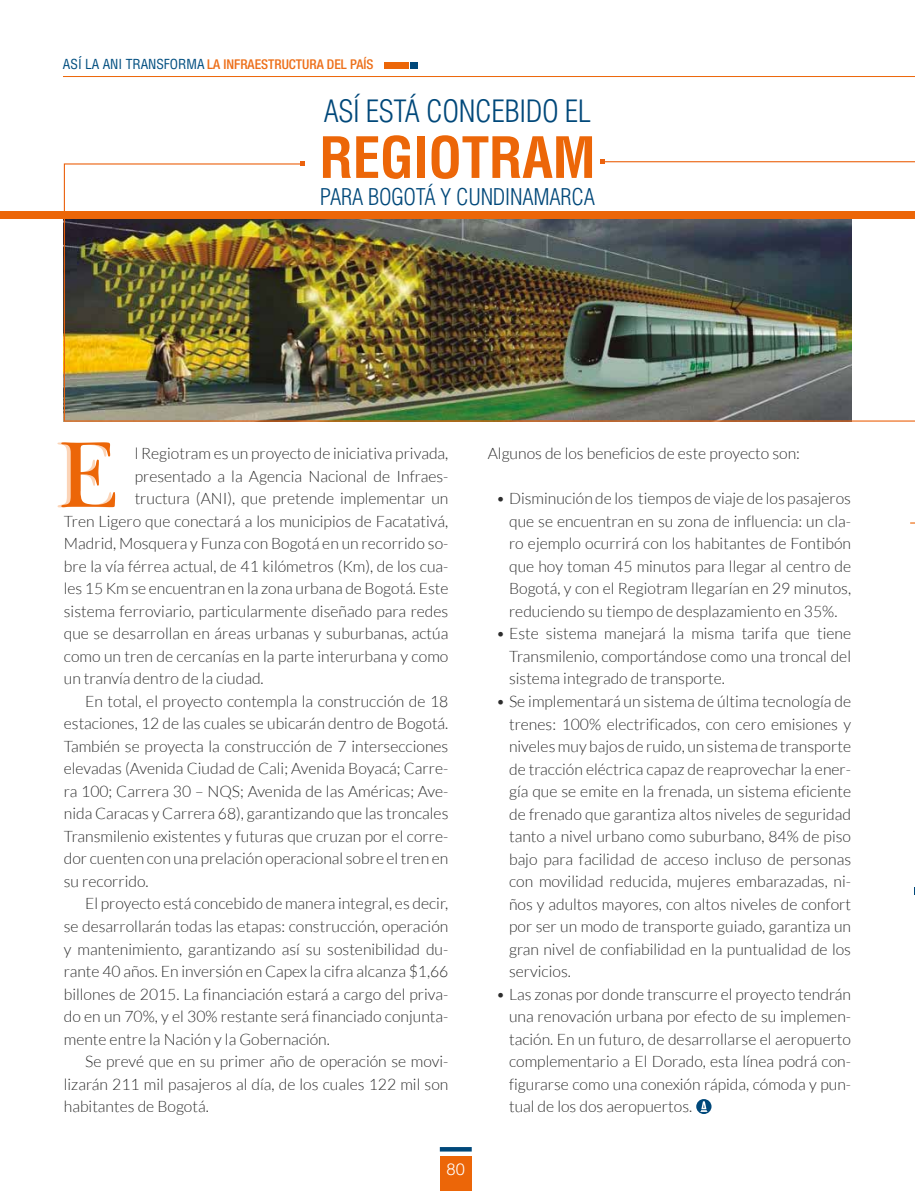
<style>
.page{position:relative;width:915px;height:1191px;background:#fff}
.page>*{position:absolute;margin:0;border:0;box-sizing:border-box;transform-origin:0 0}
.t1{font:300 112.05px "Baskerville";color:#ec6608}
.t2{font:700 condensed 55.5px "Helvetica LT Std";letter-spacing:-.01em;color:#ec6608}
.t3{font:300 condensed 30px "Helvetica LT Std";letter-spacing:-.01em;color:#00487a}
.t4{font:300 condensed 22.5px "Helvetica LT Std";letter-spacing:-.01em;color:#00487a}
.t5{font:300 16.5px "Helvetica LT Std";color:#fff}
.t6{font:300 15.75px/22.5px "Lato";color:#2d2d2d;text-align:justify}
.t7{font:500 condensed 13.5px "Helvetica Neue LT Std";color:#ed6f19}
.s1{font-family:"Helvetica LT Std";font-weight:400;color:#004e80}
</style>
<div class="page">
<svg style="left:696px;top:1099px;width:15px;height:15px"></svg>
<svg style="left:700px;top:1101px;width:7px;height:10px"></svg>
<hr style="left:602px;top:161px;width:312px;height:1px;background:#eb620e">
<svg style="left:600px;top:159px;width:4px;height:4px"></svg>
<img style="left:63px;top:163px;width:851px;height:259px">
<svg style="left:300px;top:162px;width:5px;height:4px"></svg>
<div style="left:0;top:211px;width:914px;height:7px;background:#ec6608"></div>
<div style="left:439px;top:1156px;width:32px;height:35px;background:#ec6608"></div>
<svg style="left:439px;top:1147px;width:32px;height:4px"></svg>
<hr style="left:63px;top:76px;width:851px;height:1px;background:#ec6608">
<div style="left:384px;top:62px;width:24px;height:6px;background:#ec6608"></div>
<div style="left:410px;top:62px;width:7px;height:6px;background:#00487a"></div>
<p class="t7" style="left:63px;top:56px;width:312px"><span class="s1">ASÍ LA ANI TRANSFORMA</span> LA INFRAESTRUCTURA DEL PAÍS</p>
<h3 class="t3" style="left:323px;top:92px;width:269px">ASÍ ESTÁ CONCEBIDO EL</h3>
<h2 class="t2" style="left:319px;top:123px;width:278px">REGIOTRAM</h2>
<h3 class="t4" style="left:320px;top:182px;width:276px">PARA BOGOTÁ Y CUNDINAMARCA</h3>
<h1 class="t1" style="left:55px;top:421px;width:67px">E</h1>
<p class="t6" style="left:135px;top:442px;width:315px">l Regiotram es un proyecto de iniciativa privada,</p>
<p class="t6" style="left:135px;top:465px;width:315px">presentado a la Agencia Nacional de Infraes-</p>
<p class="t6" style="left:135px;top:487px;width:315px">tructura (ANI), que pretende implementar un</p>
<p class="t6" style="left:64px;top:510px;width:386px">Tren Ligero que conectará a los municipios de Facatativá,</p>
<p class="t6" style="left:64px;top:532px;width:386px">Madrid, Mosquera y Funza con Bogotá en un recorrido so-</p>
<p class="t6" style="left:64px;top:555px;width:386px">bre la vía férrea actual, de 41 kilómetros (Km), de los cua-</p>
<p class="t6" style="left:64px;top:577px;width:386px">les 15 Km se encuentran en la zona urbana de Bogotá. Este</p>
<p class="t6" style="left:64px;top:600px;width:386px">sistema ferroviario, particularmente diseñado para redes</p>
<p class="t6" style="left:64px;top:622px;width:386px">que se desarrollan en áreas urbanas y suburbanas, actúa</p>
<p class="t6" style="left:64px;top:645px;width:386px">como un tren de cercanías en la parte interurbana y como</p>
<p class="t6" style="left:64px;top:667px;width:201px">un tranvía dentro de la ciudad.</p>
<p class="t6" style="left:85px;top:690px;width:364px">En total, el proyecto contempla la construcción de 18</p>
<p class="t6" style="left:64px;top:712px;width:386px">estaciones, 12 de las cuales se ubicarán dentro de Bogotá.</p>
<p class="t6" style="left:64px;top:735px;width:386px">También se proyecta la construcción de 7 intersecciones</p>
<p class="t6" style="left:64px;top:757px;width:386px">elevadas (Avenida Ciudad de Cali; Avenida Boyacá; Carre-</p>
<p class="t6" style="left:64px;top:780px;width:386px">ra 100; Carrera 30 – NQS; Avenida de las Américas; Ave-</p>
<p class="t6" style="left:64px;top:802px;width:386px">nida Caracas y Carrera 68), garantizando que las troncales</p>
<p class="t6" style="left:64px;top:825px;width:386px">Transmilenio existentes y futuras que cruzan por el corre-</p>
<p class="t6" style="left:64px;top:847px;width:386px">dor cuenten con una prelación operacional sobre el tren en</p>
<p class="t6" style="left:64px;top:870px;width:86px">su recorrido.</p>
<p class="t6" style="left:85px;top:892px;width:364px">El proyecto está concebido de manera integral, es decir,</p>
<p class="t6" style="left:64px;top:915px;width:386px">se desarrollarán todas las etapas: construcción, operación</p>
<p class="t6" style="left:64px;top:937px;width:386px">y mantenimiento, garantizando así su sostenibilidad du-</p>
<p class="t6" style="left:64px;top:960px;width:386px">rante 40 años. En inversión en Capex la cifra alcanza $1,66</p>
<p class="t6" style="left:64px;top:982px;width:386px">billones de 2015. La financiación estará a cargo del priva-</p>
<p class="t6" style="left:64px;top:1005px;width:386px">do en un 70%, y el 30% restante será financiado conjunta-</p>
<p class="t6" style="left:64px;top:1027px;width:267px">mente entre la Nación y la Gobernación.</p>
<p class="t6" style="left:85px;top:1050px;width:365px">Se prevé que en su primer año de operación se movi-</p>
<p class="t6" style="left:64px;top:1072px;width:386px">lizarán 211 mil pasajeros al día, de los cuales 122 mil son</p>
<p class="t6" style="left:64px;top:1095px;width:146px">habitantes de Bogotá.</p>
<p class="t5" style="left:446px;top:1159px;width:20px">80</p>
<p class="t6" style="left:487px;top:442px;width:313px">Algunos de los beneficios de este proyecto son:</p>
<p class="t6" style="left:509px;top:487px;width:343px;text-indent:-13px">• Disminución de los tiempos de viaje de los pasajeros que se encuentran en su zona de influencia: un cla&shy;ro ejemplo ocurrirá con los habitantes de Fontibón que hoy toman 45 minutos para llegar al centro de Bogotá, y con el Regiotram llegarían en 29 minutos, reduciendo su tiempo de desplazamiento en 35%.</p>
<p class="t6" style="left:509px;top:622px;width:343px;text-indent:-13px">• Este sistema manejará la misma tarifa que tiene Transmilenio, comportándose como una troncal del sistema integrado de transporte.</p>
<p class="t6" style="left:509px;top:690px;width:343px;text-indent:-13px">• Se implementará un sistema de última tecnología de trenes: 100% electrificados, con cero emisiones y niveles muy bajos de ruido, un sistema de transporte de tracción eléctrica capaz de reaprovechar la ener&shy;gía que se emite en la frenada, un sistema eficiente de frenado que garantiza altos niveles de seguridad tanto a nivel urbano como suburbano, 84% de piso bajo para facilidad de acceso incluso de personas con movilidad reducida, mujeres embarazadas, ni&shy;ños y adultos mayores, con altos niveles de confort por ser un modo de transporte guiado, garantiza un gran nivel de confiabilidad en la puntualidad de los servicios.</p>
<p class="t6" style="left:509px;top:983px;width:343px;text-indent:-13px">• Las zonas por donde transcurre el proyecto tendrán una renovación urbana por efecto de su implemen&shy;tación. En un futuro, de desarrollarse el aeropuerto complementario a El Dorado, esta línea podrá con&shy;figurarse como una conexión rápida, cómoda y pun&shy;tual de los dos aeropuertos.</p>
</div>
